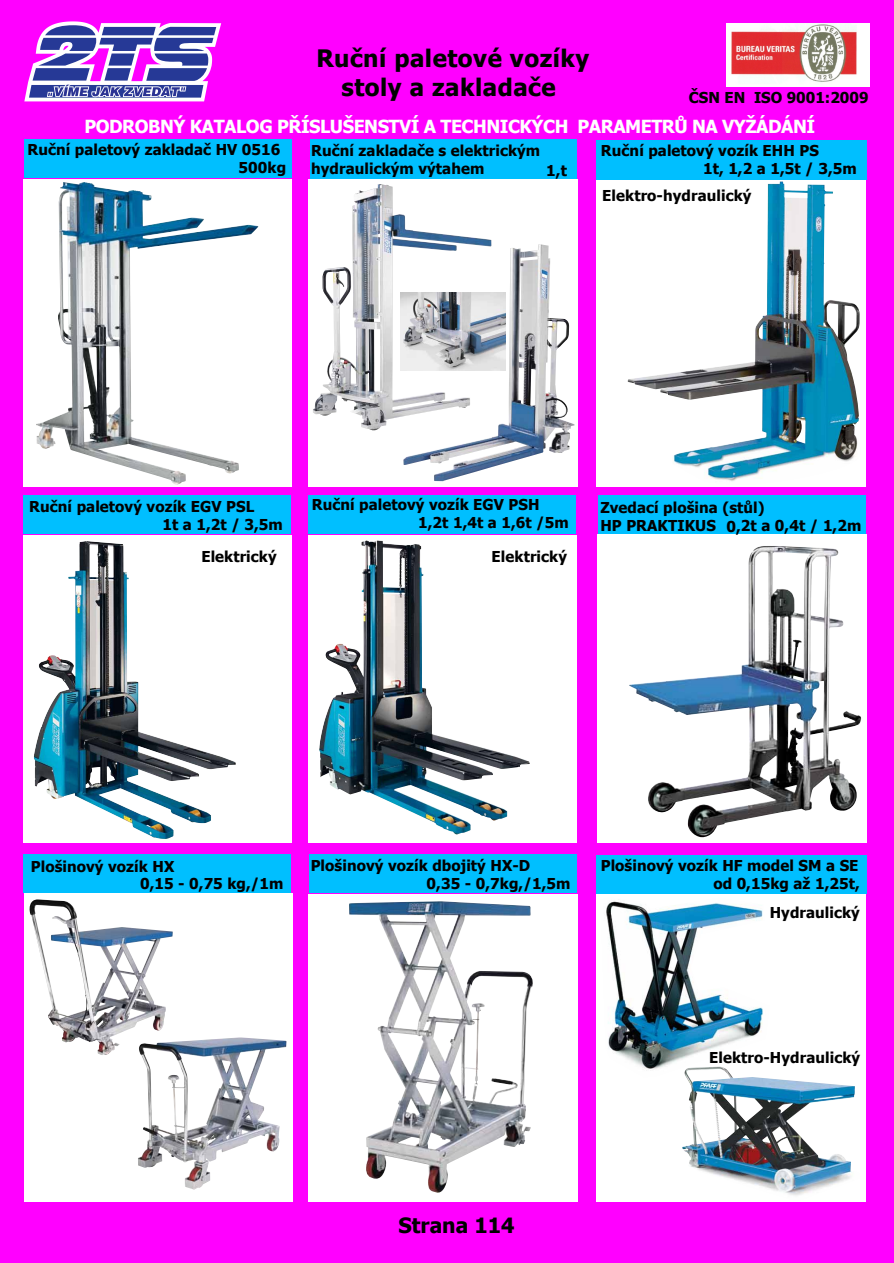
<style>
.page{position:relative;width:894px;height:1263px;background:#f0f}
.page>*{position:absolute;margin:0;border:0;box-sizing:border-box;transform-origin:0 0}
.t1{font:700 24px/28.8px "Tahoma";letter-spacing:.02em;color:#000;text-align:center}
.t2{font:700 21px "Tahoma";color:#000}
.t3{font:700 18px "Tahoma";letter-spacing:-.025em;color:#fff}
.t4{font:700 15px/18px "Tahoma";letter-spacing:.005em;color:#000}
.s1{font-style:inherit}
</style>
<div class="page">
<img style="left:727px;top:23px;width:142px;height:64px">
<svg style="left:24px;top:21px;width:197px;height:80px"></svg>
<img style="left:23px;top:139px;width:269px;height:348px">
<img style="left:597px;top:141px;width:269px;height:346px">
<img style="left:309px;top:140px;width:268px;height:347px">
<img style="left:23px;top:495px;width:269px;height:348px">
<div style="left:24px;top:894px;width:269px;height:307px;background:#fff"></div>
<div style="left:596px;top:894px;width:269px;height:307px;background:#fff"></div>
<div style="left:24px;top:854px;width:267px;height:39px;background:#00bfff"></div>
<div style="left:310px;top:855px;width:267px;height:38px;background:#00bfff"></div>
<div style="left:597px;top:855px;width:270px;height:39px;background:#00bfff"></div>
<div style="left:308px;top:894px;width:269px;height:307px;background:#fff"></div>
<img style="left:308px;top:495px;width:269px;height:348px">
<img style="left:598px;top:495px;width:268px;height:347px">
<img style="left:36px;top:182px;width:222px;height:303px">
<img style="left:313px;top:184px;width:178px;height:249px">
<img style="left:403px;top:244px;width:172px;height:237px">
<img style="left:401px;top:292px;width:105px;height:78px">
<img style="left:628px;top:181px;width:235px;height:305px">
<img style="left:34px;top:542px;width:147px;height:297px">
<img style="left:319px;top:540px;width:68px;height:261px">
<img style="left:629px;top:546px;width:233px;height:293px">
<img style="left:29px;top:899px;width:144px;height:157px">
<img style="left:138px;top:1037px;width:148px;height:153px">
<img style="left:349px;top:901px;width:186px;height:293px">
<img style="left:600px;top:897px;width:170px;height:180px">
<img style="left:682px;top:1067px;width:179px;height:134px">
<h1 class="t1" style="left:316px;top:43px;width:274px">Ruční paletové vozíky stoly a zakladače</h1>
<p class="t4" style="left:689px;top:87px;width:181px">ČSN EN ISO 9001:2009</p>
<p class="t3" style="left:84px;top:114px;width:732px">PODROBNÝ KATALOG PŘÍSLUŠENSTVÍ A TECH<span class="s1">NICKÝCH</span> PARAMETRŮ NA VYŽÁDÁNÍ</p>
<p class="t4" style="left:239px;top:140px;width:49px;text-indent:-211px">Ruční paletový zakladač HV 0516<br>500kg</p>
<p class="t4" style="left:311px;top:140px;width:231px">Ruční zakladače s elektrickým hydraulickým výtahem</p>
<p class="t4" style="left:546px;top:161px;width:22px">1,t</p>
<p class="t4" style="left:703px;top:141px;width:155px;text-indent:-102px">Ruční paletový vozík EHH PS<br>1t, 1,2 a 1,5t / 3,5m</p>
<p class="t4" style="left:602px;top:186px;width:151px">Elektro-hydraulický</p>
<p class="t4" style="left:163px;top:497px;width:122px;text-indent:-133px">Ruční paletový vozík EGV PSL<br>1t a 1,2t / 3,5m</p>
<p class="t4" style="left:201px;top:547px;width:77px">Elektrický</p>
<p class="t4" style="left:418px;top:494px;width:152px;text-indent:-107px">Ruční paletový vozík EGV PSH<br>1,2t 1,4t a 1,6t /5m</p>
<p class="t4" style="left:492px;top:546px;width:77px">Elektrický</p>
<p class="t4" style="left:600px;top:498px;width:166px">Zvedací plošina (stůl)<br>HP PRAKTIKUS</p>
<p class="t4" style="left:727px;top:516px;width:136px">0,2t a 0,4t / 1,2m</p>
<p class="t4" style="left:31px;top:856px;width:145px">Plošinový vozík HX</p>
<p class="t4" style="left:140px;top:874px;width:145px">0,15 - 0,75 kg,/1m</p>
<p class="t4" style="left:311px;top:855px;width:221px">Plošinový vozík dbojitý HX-D</p>
<p class="t4" style="left:427px;top:874px;width:145px">0,35 - 0,7kg,/1,5m</p>
<p class="t4" style="left:601px;top:855px;width:259px">Plošinový vozík HF model SM a SE</p>
<p class="t4" style="left:713px;top:874px;width:148px">od 0,15kg až 1,25t,</p>
<p class="t4" style="left:770px;top:903px;width:92px">Hydraulický</p>
<p class="t4" style="left:709px;top:1048px;width:153px">Elektro-Hydraulický</p>
<h2 class="t2" style="left:399px;top:1210px;width:117px">Strana 11<span class="s1">4</span></h2>
</div>
